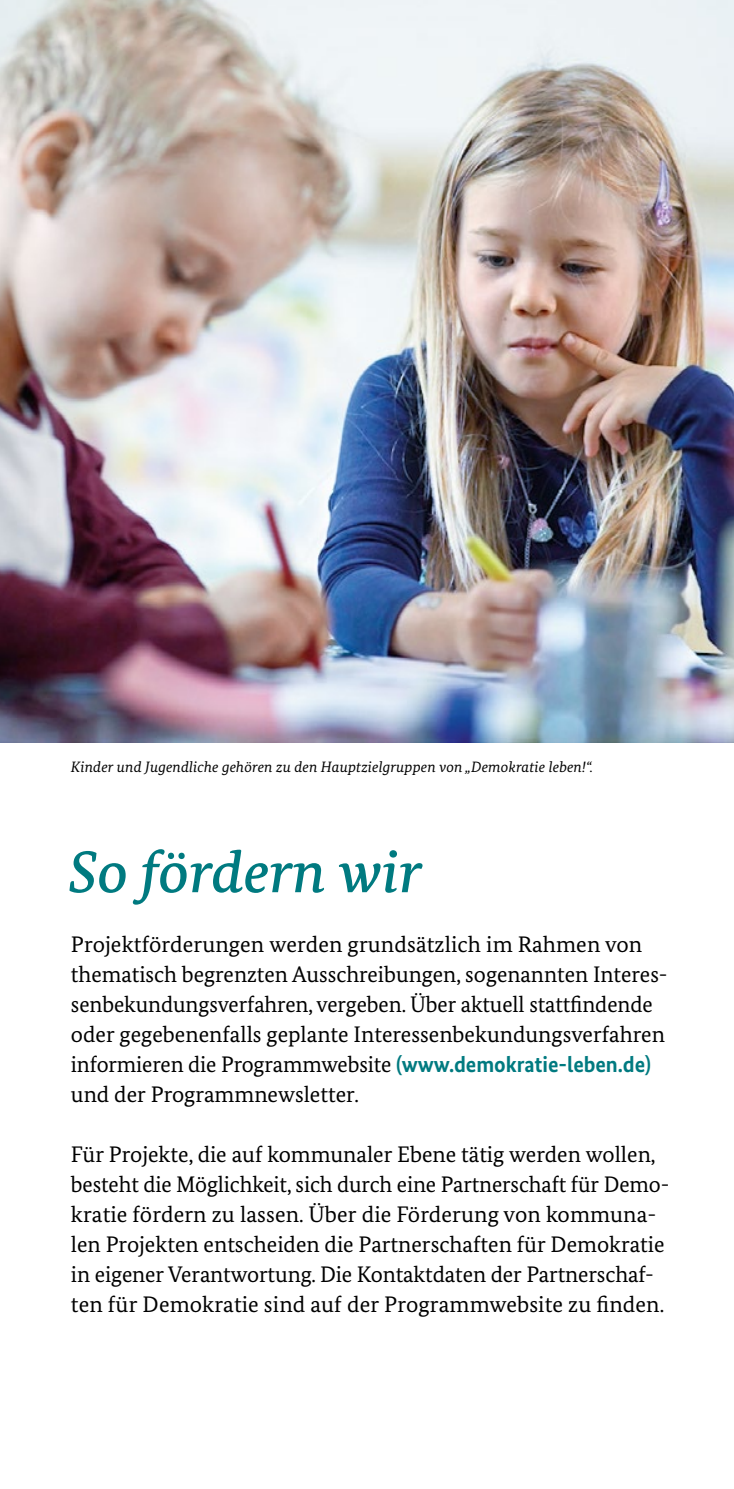
<style>
.page{position:relative;width:734px;height:1489px;background:#fff}
.page>*{position:absolute;margin:0;border:0;box-sizing:border-box;transform-origin:0 0}
.t1{font:italic 500 58.75px "Bundes Serif";color:#007a80}
.t2{font:22.5px/30px "Bundes Serif";color:#000}
.t3{font:italic 15px "Bundes Serif";letter-spacing:.01em;color:#000}
.s1{font-family:"Bundes Sans";font-weight:700;color:#007a80}
</style>
<div class="page">
<img style="left:0;top:0;width:733px;height:742px">
<p class="t3" style="left:71px;top:757px;width:523px">Kinder und Jugendliche gehören zu den Hauptzielgruppen von „Demokratie leben!“.</p>
<h2 class="t1" style="left:68px;top:836px;width:355px">So fördern wir</h2>
<p class="t2" style="left:71px;top:929px;width:598px">Projektförderungen werden grundsätzlich im Rahmen von thematisch begrenzten Ausschreibungen, sogenannten Interes&shy;senbekundungsverfahren, vergeben. Über aktuell stattfindende oder gegebenenfalls geplante Interessenbekundungsverfahren informieren die Programmwebsite <span class="s1">(www.demokratie-leben.de) </span>und der Programmnewsletter.</p>
<p class="t2" style="left:71px;top:1139px;width:600px">Für Projekte, die auf kommunaler Ebene tätig werden wollen, besteht die Möglichkeit, sich durch eine Partnerschaft für Demo&shy;kratie fördern zu lassen. Über die Förderung von kommuna&shy;len Projekten entscheiden die Partnerschaften für Demokratie in eigener Verantwortung. Die Kontaktdaten der Partnerschaf&shy;ten für Demokratie sind auf der Programmwebsite zu finden.</p>
</div>
